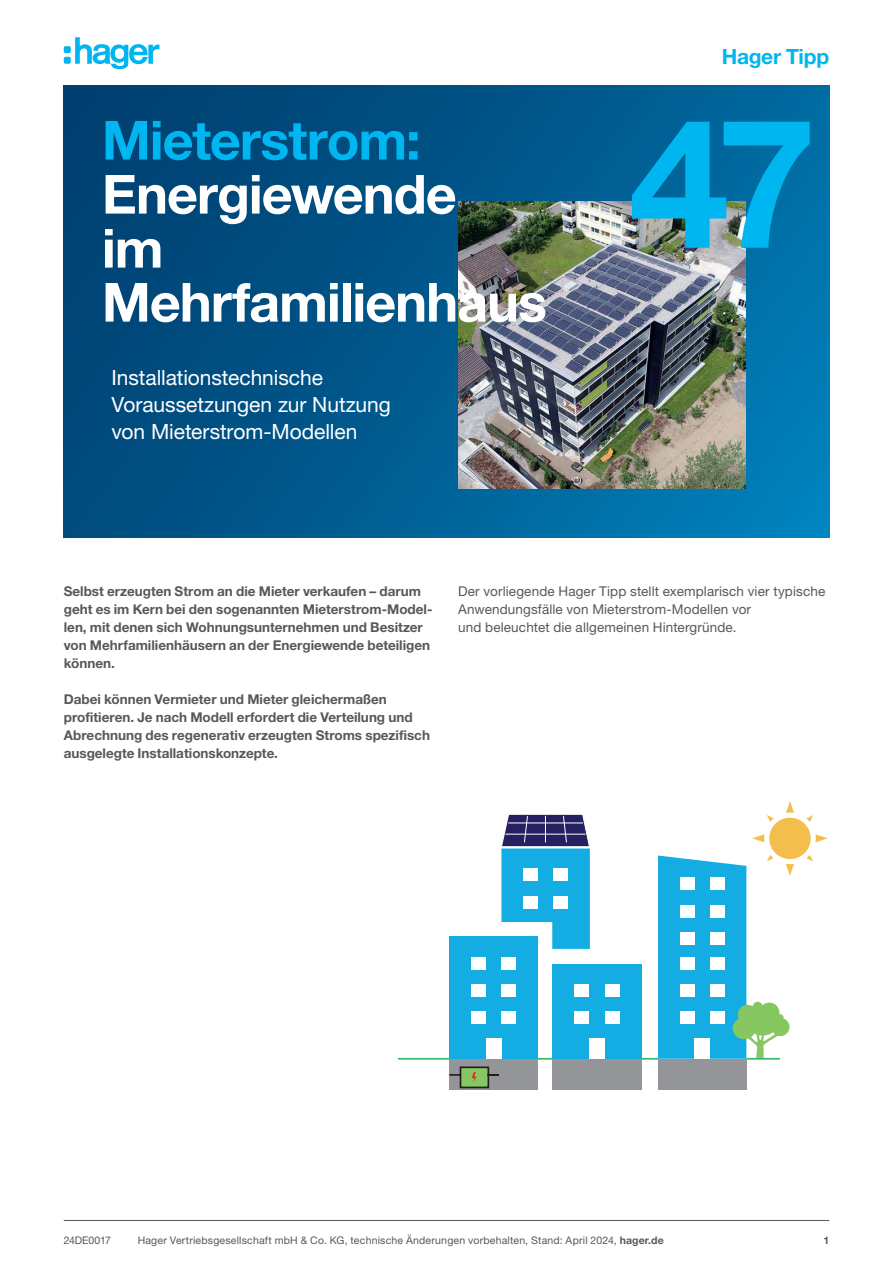
<style>
.page{position:relative;width:893px;height:1263px;background:#fff}
.page>*{position:absolute;margin:0;border:0;box-sizing:border-box;transform-origin:0 0}
.hager_Numbering_120pt_bold{font:700 180px "Helvetica Neue LTW1 G";color:#00b6f0}
.hager_Headline_36pt_36pt_bold{font:700 54px/54px "Helvetica Neue LTW1 G";letter-spacing:-.02em;color:#fff}
.hager_Headline_36pt_36pt_bold-2{font:700 54px "Helvetica Neue LTW1 G";letter-spacing:-.02em;color:#00b6f0}
.hager_Teaser_text_14pt_18pt_roman{font:21px/27px "Helvetica Neue LTW1 G";letter-spacing:-.005em;color:#fff}
.hager_Header_14pt_15pt_bold{font:700 21px "Helvetica Neue LTW1 G";letter-spacing:-.015em;color:#00b6f0}
.hager_Copy_text_accent_9pt_12pt_bold{font:700 13.5px/18px "Helvetica Neue LTW1 G";color:#57585a}
.hager_Copy_text_9pt_12pt_roman{font:13.5px/18px "Helvetica Neue LTW1 G";letter-spacing:.01em;color:#57585a}
.hager_Footer_7pt_9pt_roman{font:10.5px "Helvetica Neue LTW1 G";letter-spacing:.02em;color:#57585a}
.hager_Footer_7pt_9pt_roman-2{font:10.5px "Helvetica Neue LTW1 G";letter-spacing:-.015em;color:#57585a}
.t1{font:700 10.5px "Helvetica Neue LTW1 G";color:#57585a}
.s1{font-weight:700}
</style>
<div class="page">
<svg style="left:64px;top:85px;width:765px;height:453px;background:#00578b"></svg>
<svg style="left:64px;top:37px;width:95px;height:32px"></svg>
<hr style="left:64px;top:1220px;width:765px;height:1px;background:#57585a">
<hr style="left:398px;top:1058px;width:51px;height:1px;background:#34b66f">
<svg style="left:538px;top:1058px;width:14px;height:1px"></svg>
<div style="left:449px;top:1059px;width:89px;height:31px;background:#939598"></div>
<div style="left:552px;top:1059px;width:89px;height:31px;background:#939598"></div>
<div style="left:658px;top:1059px;width:88px;height:31px;background:#939598"></div>
<div style="left:449px;top:936px;width:89px;height:123px;background:#13ace3"></div>
<div style="left:552px;top:964px;width:89px;height:95px;background:#13ace3"></div>
<div style="left:574px;top:1012px;width:15px;height:12px;background:#fff"></div>
<div style="left:574px;top:984px;width:15px;height:13px;background:#fff"></div>
<div style="left:605px;top:1012px;width:14px;height:12px;background:#fff"></div>
<div style="left:605px;top:984px;width:14px;height:13px;background:#fff"></div>
<div style="left:471px;top:957px;width:15px;height:13px;background:#fff"></div>
<div style="left:501px;top:957px;width:15px;height:13px;background:#fff"></div>
<div style="left:501px;top:984px;width:15px;height:13px;background:#fff"></div>
<div style="left:501px;top:1012px;width:15px;height:12px;background:#fff"></div>
<div style="left:471px;top:984px;width:15px;height:13px;background:#fff"></div>
<div style="left:471px;top:1012px;width:15px;height:12px;background:#fff"></div>
<div style="left:486px;top:1038px;width:15px;height:21px;background:#fff"></div>
<div style="left:589px;top:1038px;width:16px;height:21px;background:#fff"></div>
<svg style="left:449px;top:1066px;width:50px;height:23px"></svg>
<svg style="left:501px;top:814px;width:89px;height:135px"></svg>
<svg style="left:786px;top:801px;width:8px;height:12px"></svg>
<svg style="left:806px;top:815px;width:7px;height:7px"></svg>
<svg style="left:767px;top:815px;width:7px;height:7px"></svg>
<svg style="left:806px;top:855px;width:7px;height:7px"></svg>
<svg style="left:641px;top:855px;width:153px;height:204px"></svg>
<svg style="left:816px;top:834px;width:12px;height:9px"></svg>
<svg style="left:752px;top:834px;width:12px;height:8px"></svg>
<div style="left:767px;top:815px;width:46px;height:47px;background:#f3be4b;border-radius:50%"></div>
<div style="left:764px;top:813px;width:52px;height:51px;border:5px solid #fff;border-radius:50%"></div>
<img style="left:458px;top:201px;width:287px;height:287px">
<p class="hager_Headline_36pt_36pt_bold-2" style="left:102px;top:107px;width:320px">Mieterstrom:</p>
<p class="hager_Headline_36pt_36pt_bold" style="left:102px;top:167px;width:447px">Energiewende<br>im<br>Mehrfamilienhaus</p>
<p class="hager_Teaser_text_14pt_18pt_roman" style="left:112px;top:363px;width:281px">Installationstechnische<br>Voraussetzungen zur Nutzung von Mieterstrom-Modellen</p>
<p class="hager_Header_14pt_15pt_bold" style="left:722px;top:43px;width:109px">Hager Tipp</p>
<p class="hager_Numbering_120pt_bold" style="left:629px;top:73px;width:189px">47</p>
<p class="hager_Copy_text_accent_9pt_12pt_bold" style="left:64px;top:582px;width:370px">Selbst erzeugten Strom an die Mieter verkaufen – darum geht es im Kern bei den sogenannten Mieterstrom-Model&shy;len, mit denen sich Wohnungsunternehmen und Besitzer von Mehrfamilienhäusern an der Energiewende beteiligen können.</p>
<p class="hager_Copy_text_accent_9pt_12pt_bold" style="left:64px;top:690px;width:368px">Dabei können Vermieter und Mieter gleichermaßen profitieren. Je nach Modell erfordert die Verteilung und Abrechnung des regenerativ erzeugten Stroms spezifisch ausgelegte Installationskonzepte.</p>
<p class="hager_Copy_text_9pt_12pt_roman" style="left:458px;top:582px;width:369px">Der vorliegende Hager Tipp stellt exemplarisch vier typische<br>Anwendungsfälle von Mieterstrom-Modellen vor<br>und beleuchtet die allgemeinen Hintergründe.</p>
<p class="hager_Footer_7pt_9pt_roman-2" style="left:64px;top:1233px;width:49px">24DE0017</p>
<p class="hager_Footer_7pt_9pt_roman" style="left:138px;top:1233px;width:527px">Hager Vertriebsgesellschaft mbH &amp; Co. KG, technische Änderungen vorbehalten, Stand: April 2024, <span class="s1">hager.de</span></p>
<p class="t1" style="left:823px;top:1233px;width:7px">1</p>
</div>
